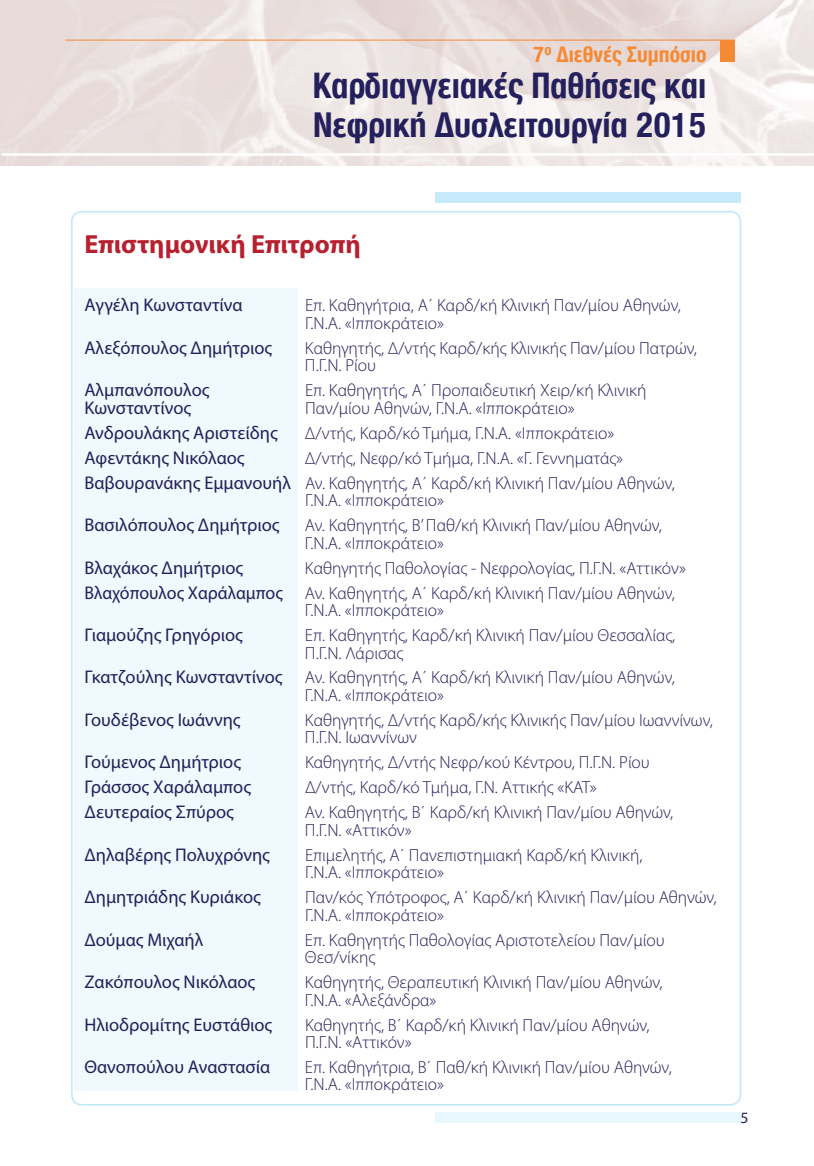
<style>
.page{position:relative;width:814px;height:1166px;background:#fff}
.page>*{position:absolute;margin:0;border:0;box-sizing:border-box;transform-origin:0 0}
.t1{font:700 condensed 37.62px "Helvetica Neue Greek";color:#24205c}
.t2{font:700 condensed 36.57px "Helvetica Neue Greek";color:#24205c}
.t3{font:700 26.25px "Myriad Pro";color:#b7202e}
.t4{font:700 condensed 23.1px "Helvetica Neue Greek";color:#f68933}
.t5{font:18.38px "Myriad Pro";color:#231f59}
.t6{font:300 17.5px/17.5px "Myriad Pro";color:#231f59}
.t7{font:15.75px "Myriad Pro";color:#231f59}
.s1{font-weight:400;font-size:18.38px}
</style>
<div class="page">
<hr style="left:65px;top:40px;width:670px;height:1px;background:#f68933">
<div style="left:720px;top:40px;width:15px;height:22px;background:#f68933"></div>
<div style="left:435px;top:192px;width:305px;height:10px;background:#c7eafb"></div>
<div style="left:435px;top:1112px;width:305px;height:10px;background:#e9f7fe"></div>
<div style="left:74px;top:288px;width:224px;height:802px;background:#eff9fe"></div>
<h3 class="t4" style="left:533px;top:42px;width:175px">7<sup>o</sup> Διεθνές Συμπόσιο</h3>
<h1 class="t1" style="left:313px;top:65px;width:395px">Καρδιαγγειακές Παθήσεις και</h1>
<h2 class="t2" style="left:313px;top:106px;width:395px">Νεφρική Δυσλειτουργία 2015</h2>
<h3 class="t3" style="left:84px;top:227px;width:278px">Eπιστημονική Επιτροπή</h3>
<p class="t5" style="left:84px;top:294px;width:160px">Αγγέλη Κωνσταντίνα</p>
<p class="t6" style="left:305px;top:297px;width:377px">Επ. Καθηγήτρια, Α΄ Καρδ/κή Κλινική Παν/μίου Αθηνών,<br>Γ.Ν.Α. «Ιπποκράτειο»</p>
<p class="t5" style="left:84px;top:336px;width:189px">Αλεξόπουλος Δημήτριος</p>
<p class="t6" style="left:305px;top:339px;width:393px">Καθηγητής, Δ/ντής Καρδ/κής Κλινικής Παν/μίου Πατρών,<br>Π.Γ.Ν. Ρίου</p>
<p class="t5" style="left:84px;top:379px;width:127px">Αλμπανόπουλος</p>
<p class="t6" style="left:305px;top:382px;width:343px">Επ. Καθηγητής, Α΄ Προπαιδευτική Χειρ/κή Κλινική</p>
<p class="t5" style="left:84px;top:396px;width:108px">Κωνσταντίνος</p>
<p class="t6" style="left:305px;top:399px;width:271px">Παν/μίου Αθηνών, Γ.Ν.Α. «Ιπποκράτειο»</p>
<p class="t5" style="left:84px;top:421px;width:195px">Ανδρουλάκης Αριστείδης</p>
<p class="t6" style="left:305px;top:424px;width:311px">Δ/ντής, Καρδ/κό Τμήμα, Γ.Ν.Α. «Ιπποκράτειο»</p>
<p class="t5" style="left:84px;top:446px;width:162px">Αφεντάκης Νικόλαος</p>
<p class="t6" style="left:84px;top:445px;width:592px;line-height:25px;text-indent:220px">Δ/ντής, Νεφρ/κό Τμήμα, Γ.Ν.Α. «Γ. Γεννηματάς»<br><span class="s1">Βαβουρανάκης Εμμανουήλ</span> Αν. Καθηγητής, Α΄ Καρδ/κή Κλινική Παν/μίου Αθηνών,</p>
<p class="t6" style="left:305px;top:491px;width:141px">Γ.Ν.Α. «Ιπποκράτειο»</p>
<p class="t5" style="left:84px;top:514px;width:197px">Βασιλόπουλος Δημήτριος</p>
<p class="t6" style="left:305px;top:516px;width:358px">Αν. Καθηγητής, Β’ Παθ/κή Κλινική Παν/μίου Αθηνών,<br>Γ.Ν.Α. «Ιπποκράτειο»</p>
<p class="t5" style="left:84px;top:556px;width:160px">Βλαχάκος Δημήτριος</p>
<p class="t6" style="left:84px;top:555px;width:603px;line-height:25px;text-indent:220px">Καθηγητής Παθολογίας - Νεφρολογίας, Π.Γ.Ν. «Αττικόν»<br><span class="s1">Βλαχόπουλος Χαράλαμπος</span> Αν. Καθηγητής, Α΄ Καρδ/κή Κλινική Παν/μίου Αθηνών,</p>
<p class="t6" style="left:305px;top:601px;width:141px">Γ.Ν.Α. «Ιπποκράτειο»</p>
<p class="t5" style="left:84px;top:623px;width:160px">Γιαμούζης Γρηγόριος</p>
<p class="t6" style="left:305px;top:626px;width:372px">Επ. Καθηγητής, Καρδ/κή Κλινική Παν/μίου Θεσσαλίας,<br>Π.Γ.Ν. Λάρισας</p>
<p class="t6" style="left:84px;top:669px;width:592px;text-align:center"><span class="s1">Γκατζούλης Κωνσταντίνος</span> Αν. Καθηγητής, Α΄ Καρδ/κή Κλινική Παν/μίου Αθηνών,<br>Γ.Ν.Α. «Ιπποκράτειο»</p>
<p class="t5" style="left:84px;top:708px;width:158px">Γουδέβενος Ιωάννης</p>
<p class="t6" style="left:305px;top:711px;width:409px">Καθηγητής, Δ/ντής Καρδ/κής Κλινικής Παν/μίου Ιωαννίνων,<br>Π.Γ.Ν. Ιωαννίνων</p>
<p class="t5" style="left:84px;top:751px;width:158px">Γούμενος Δημήτριος</p>
<p class="t6" style="left:305px;top:753px;width:346px">Καθηγητής, Δ/ντής Νεφρ/κού Κέντρου, Π.Γ.Ν. Ρίου</p>
<p class="t5" style="left:84px;top:776px;width:168px">Γράσσος Χαράλαμπος</p>
<p class="t6" style="left:305px;top:778px;width:293px">Δ/ντής, Καρδ/κό Τμήμα, Γ.Ν. Αττικής «ΚΑΤ»</p>
<p class="t5" style="left:84px;top:801px;width:151px">Δευτεραίος Σπύρος</p>
<p class="t6" style="left:305px;top:803px;width:370px">Αν. Καθηγητής, Β΄ Καρδ/κή Κλινική Παν/μίου Αθηνών,<br>Π.Γ.Ν. «Αττικόν»</p>
<p class="t5" style="left:84px;top:843px;width:187px">Δηλαβέρης Πολυχρόνης</p>
<p class="t6" style="left:305px;top:846px;width:339px">Επιμελητής, Α΄ Πανεπιστημιακή Καρδ/κή Κλινική,<br>Γ.Ν.Α. «Ιπποκράτειο»</p>
<p class="t5" style="left:84px;top:885px;width:178px">Δημητριάδης Κυριάκος</p>
<p class="t6" style="left:305px;top:888px;width:413px">Παν/κός Υπότροφος, Α΄ Καρδ/κή Κλινική Παν/μίου Αθηνών,<br>Γ.Ν.Α. «Ιπποκράτειο»</p>
<p class="t5" style="left:84px;top:928px;width:121px">Δούμας Μιχαήλ</p>
<p class="t6" style="left:305px;top:931px;width:361px">Επ. Καθηγητής Παθολογίας Αριστοτελείου Παν/μίου<br>Θεσ/νίκης</p>
<p class="t5" style="left:84px;top:970px;width:172px">Ζακόπουλος Νικόλαος</p>
<p class="t6" style="left:305px;top:973px;width:359px">Καθηγητής, Θεραπευτική Κλινική Παν/μίου Αθηνών,<br>Γ.Ν.Α. «Αλεξάνδρα»</p>
<p class="t5" style="left:84px;top:1013px;width:189px">Ηλιοδρομίτης Ευστάθιος</p>
<p class="t6" style="left:305px;top:1016px;width:346px">Καθηγητής, Β΄ Καρδ/κή Κλινική Παν/μίου Αθηνών,<br>Π.Γ.Ν. «Αττικόν»</p>
<p class="t5" style="left:84px;top:1055px;width:187px">Θανοπούλου Αναστασία</p>
<p class="t6" style="left:305px;top:1058px;width:368px">Επ. Καθηγήτρια, Β΄ Παθ/κή Κλινική Παν/μίου Αθηνών,<br>Γ.Ν.Α. «Ιπποκράτειο»</p>
<p class="t7" style="left:740px;top:1107px;width:10px">5</p>
</div>
